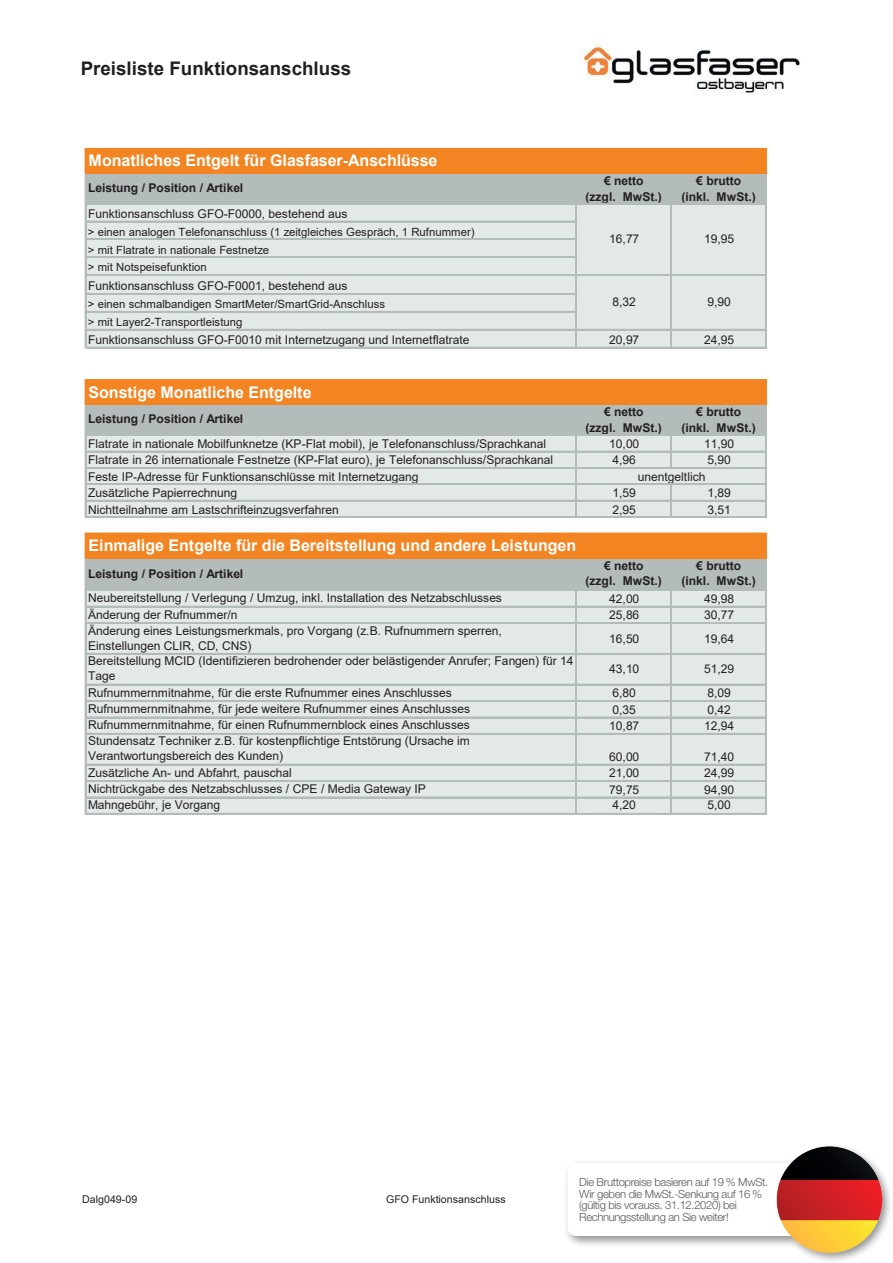
<style>
.page{position:relative;width:893px;height:1263px;background:#fff}
.page>*{position:absolute;margin:0;border:0;box-sizing:border-box;transform-origin:0 0}
.t1{font:700 18.75px "Arial";color:#231f20}
.t2{font:700 16.05px "Arial";letter-spacing:-.005em;color:#fff}
.t3{font:12px/15.9px "Arial";letter-spacing:-.005em;color:#231f20}
.t4{font:700 12px/15.6px "Arial";color:#231f20;text-align:center}
.t5{font:11.4px/17.9px "Arial";color:#231f20}
.t6{font:300 11.25px/11.7px "Helvetica Neue LT Std";letter-spacing:-.03em;color:#57585a}
.t7{font:10.65px "Arial";color:#231f20}
</style>
<div class="page">
<img style="left:583px;top:42px;width:217px;height:52px">
<div style="left:86px;top:150px;width:680px;height:23px;background:#f38422"></div>
<div style="left:86px;top:173px;width:680px;height:31px;background:#b3bbbb"></div>
<div style="left:86px;top:204px;width:680px;height:144px;background:#e3e8e9"></div>
<div style="left:86px;top:380px;width:680px;height:24px;background:#f38422"></div>
<div style="left:86px;top:404px;width:680px;height:31px;background:#b3bbbb"></div>
<div style="left:86px;top:435px;width:680px;height:82px;background:#e3e8e9"></div>
<div style="left:86px;top:533px;width:680px;height:25px;background:#f38422"></div>
<div style="left:86px;top:557px;width:680px;height:33px;background:#b3bbbb"></div>
<div style="left:86px;top:590px;width:680px;height:224px;background:#e3e8e9"></div>
<svg style="left:85px;top:148px;width:1px;height:26px"></svg>
<hr style="left:765px;top:150px;width:2px;height:24px;background:#f38422">
<hr style="left:85px;top:174px;width:1px;height:174px;background:#b3bbbb">
<hr style="left:765px;top:174px;width:2px;height:174px;background:#b3bbbb">
<svg style="left:85px;top:380px;width:1px;height:25px"></svg>
<hr style="left:575px;top:174px;width:1px;height:174px;background:#b3bbbb">
<hr style="left:576px;top:174px;width:1px;height:174px;background:#b3bbbb">
<hr style="left:670px;top:174px;width:2px;height:174px;background:#b3bbbb">
<hr style="left:765px;top:381px;width:2px;height:24px;background:#f38422">
<hr style="left:670px;top:405px;width:2px;height:64px;background:#b3bbbb">
<hr style="left:85px;top:405px;width:1px;height:113px;background:#b3bbbb">
<hr style="left:765px;top:405px;width:2px;height:113px;background:#b3bbbb">
<svg style="left:85px;top:533px;width:1px;height:25px"></svg>
<hr style="left:575px;top:405px;width:1px;height:113px;background:#b3bbbb">
<hr style="left:576px;top:405px;width:1px;height:113px;background:#b3bbbb">
<hr style="left:670px;top:485px;width:2px;height:33px;background:#b3bbbb">
<hr style="left:765px;top:534px;width:2px;height:24px;background:#f38422">
<hr style="left:85px;top:558px;width:1px;height:256px;background:#b3bbbb">
<hr style="left:765px;top:558px;width:2px;height:256px;background:#b3bbbb">
<hr style="left:575px;top:558px;width:1px;height:256px;background:#b3bbbb">
<hr style="left:576px;top:558px;width:1px;height:256px;background:#b3bbbb">
<hr style="left:670px;top:558px;width:2px;height:256px;background:#b3bbbb">
<hr style="left:86px;top:148px;width:681px;height:2px;background:#f38422">
<hr style="left:86px;top:172px;width:681px;height:2px;background:#f38422">
<hr style="left:86px;top:221px;width:491px;height:1px;background:#b3bbbb">
<hr style="left:86px;top:239px;width:491px;height:1px;background:#b3bbbb">
<hr style="left:86px;top:256px;width:491px;height:1px;background:#b3bbbb">
<hr style="left:86px;top:257px;width:491px;height:1px;background:#b3bbbb">
<hr style="left:86px;top:274px;width:681px;height:2px;background:#b3bbbb">
<hr style="left:86px;top:293px;width:491px;height:2px;background:#b3bbbb">
<hr style="left:86px;top:311px;width:491px;height:2px;background:#b3bbbb">
<hr style="left:86px;top:329px;width:681px;height:1px;background:#b3bbbb">
<hr style="left:86px;top:347px;width:681px;height:1px;background:#b3bbbb">
<hr style="left:86px;top:380px;width:681px;height:1px;background:#f38422">
<hr style="left:86px;top:404px;width:681px;height:1px;background:#f38422">
<hr style="left:86px;top:435px;width:681px;height:1px;background:#b3bbbb">
<hr style="left:86px;top:451px;width:681px;height:1px;background:#b3bbbb">
<hr style="left:86px;top:467px;width:681px;height:2px;background:#b3bbbb">
<hr style="left:86px;top:484px;width:681px;height:1px;background:#b3bbbb">
<hr style="left:86px;top:500px;width:681px;height:1px;background:#b3bbbb">
<hr style="left:86px;top:516px;width:681px;height:1px;background:#b3bbbb">
<hr style="left:86px;top:517px;width:681px;height:1px;background:#b3bbbb">
<hr style="left:86px;top:533px;width:681px;height:1px;background:#f38422">
<hr style="left:86px;top:557px;width:681px;height:1px;background:#f38422">
<hr style="left:86px;top:590px;width:681px;height:1px;background:#b3bbbb">
<hr style="left:86px;top:606px;width:681px;height:1px;background:#b3bbbb">
<hr style="left:86px;top:622px;width:681px;height:2px;background:#b3bbbb">
<hr style="left:86px;top:653px;width:681px;height:1px;background:#b3bbbb">
<hr style="left:86px;top:684px;width:681px;height:1px;background:#b3bbbb">
<hr style="left:86px;top:700px;width:681px;height:2px;background:#b3bbbb">
<hr style="left:86px;top:717px;width:681px;height:1px;background:#b3bbbb">
<hr style="left:86px;top:733px;width:681px;height:1px;background:#b3bbbb">
<hr style="left:86px;top:764px;width:681px;height:1px;background:#b3bbbb">
<hr style="left:86px;top:780px;width:681px;height:2px;background:#b3bbbb">
<hr style="left:86px;top:797px;width:681px;height:1px;background:#b3bbbb">
<hr style="left:86px;top:813px;width:681px;height:1px;background:#b3bbbb">
<div style="left:564px;top:1143px;width:329px;height:120px;background:#231f20;opacity:.5"></div>
<div style="left:568px;top:1163px;width:233px;height:73px;background:#fff;border-radius:9px"></div>
<img style="left:775px;top:1146px;width:107px;height:106px">
<h1 class="t1" style="left:81px;top:55px;width:272px">Preisliste Funktionsanschluss</h1>
<h2 class="t2" style="left:89px;top:149px;width:350px">Monatliches Entgelt für Glasfaser-Anschlüsse</h2>
<p class="t4" style="left:88px;top:180px;width:157px">Leistung / Position / Artikel</p>
<p class="t3" style="left:88px;top:206px;width:261px">Funktionsanschluss GFO-F0000, bestehend aus</p>
<p class="t5" style="left:88px;top:223px;width:388px">&gt; einen analogen Telefonanschluss (1 zeitgleiches Gespräch, 1 Rufnummer) &gt; mit Flatrate in nationale Festnetze<br>&gt; mit Notspeisefunktion</p>
<p class="t3" style="left:88px;top:278px;width:261px">Funktionsanschluss GFO-F0001, bestehend aus</p>
<p class="t5" style="left:88px;top:295px;width:299px">&gt; einen schmalbandigen SmartMeter/SmartGrid-Anschluss &gt; mit Layer2-Transportleistung</p>
<p class="t3" style="left:88px;top:332px;width:383px">Funktionsanschluss GFO-F0010 mit Internetzugang und Internetflatrate</p>
<h2 class="t2" style="left:89px;top:381px;width:225px">Sonstige Monatliche Entgelte</h2>
<p class="t4" style="left:585px;top:173px;width:78px">€ netto<br>(zzgl. MwSt.)</p>
<p class="t4" style="left:681px;top:173px;width:76px">€ brutto (inkl. MwSt.)</p>
<p class="t3" style="left:609px;top:231px;width:32px">16,77</p>
<p class="t3" style="left:704px;top:231px;width:32px">19,95</p>
<p class="t3" style="left:612px;top:294px;width:25px">8,32</p>
<p class="t3" style="left:707px;top:294px;width:25px">9,90</p>
<p class="t3" style="left:609px;top:332px;width:32px">20,97</p>
<p class="t3" style="left:704px;top:332px;width:32px">24,95</p>
<p class="t4" style="left:585px;top:404px;width:78px">€ netto<br>(zzgl. MwSt.)</p>
<p class="t4" style="left:681px;top:404px;width:76px">€ brutto (inkl. MwSt.)</p>
<p class="t3" style="left:609px;top:435px;width:32px">10,00</p>
<p class="t3" style="left:704px;top:435px;width:32px">11,90</p>
<p class="t3" style="left:612px;top:452px;width:25px">4,96</p>
<p class="t3" style="left:707px;top:452px;width:25px">5,90</p>
<p class="t3" style="left:612px;top:485px;width:25px">1,59</p>
<p class="t3" style="left:707px;top:485px;width:25px">1,89</p>
<p class="t3" style="left:612px;top:501px;width:25px">2,95</p>
<p class="t3" style="left:707px;top:501px;width:25px">3,51</p>
<p class="t4" style="left:88px;top:411px;width:157px">Leistung / Position / Artikel</p>
<p class="t3" style="left:88px;top:436px;width:459px">Flatrate in nationale Mobilfunknetze (KP-Flat mobil), je Telefonanschluss/Sprachkanal</p>
<p class="t3" style="left:88px;top:452px;width:467px">Flatrate in 26 internationale Festnetze (KP-Flat euro), je Telefonanschluss/Sprachkanal</p>
<p class="t3" style="left:88px;top:468px;width:332px">Feste IP-Adresse für Funktionsanschlüsse mit Internetzugang</p>
<p class="t3" style="left:638px;top:468px;width:69px">unentgeltlich</p>
<p class="t3" style="left:88px;top:485px;width:252px;line-height:16.4px">Zusätzliche Papierrechnung<br>Nichtteilnahme am Lastschrifteinzugsverfahren</p>
<h2 class="t2" style="left:89px;top:534px;width:489px">Einmalige Entgelte für die Bereitstellung und andere Leistungen</h2>
<p class="t4" style="left:88px;top:566px;width:157px">Leistung / Position / Artikel</p>
<p class="t4" style="left:585px;top:558px;width:78px">€ netto<br>(zzgl. MwSt.)</p>
<p class="t4" style="left:681px;top:558px;width:76px">€ brutto (inkl. MwSt.)</p>
<p class="t3" style="left:88px;top:590px;width:415px">Neubereitstellung / Verlegung / Umzug, inkl. Installation des Netzabschlusses Änderung der Rufnummer/n<br>Änderung eines Leistungsmerkmals, pro Vorgang (z.B. Rufnummern sperren, Einstellungen CLIR, CD, CNS)</p>
<p class="t3" style="left:609px;top:591px;width:32px">42,00</p>
<p class="t3" style="left:704px;top:591px;width:32px">49,98</p>
<p class="t3" style="left:609px;top:607px;width:32px">25,86</p>
<p class="t3" style="left:704px;top:607px;width:32px">30,77</p>
<p class="t3" style="left:609px;top:630px;width:32px">16,50</p>
<p class="t3" style="left:704px;top:630px;width:32px">19,64</p>
<p class="t3" style="left:609px;top:661px;width:32px">43,10</p>
<p class="t3" style="left:704px;top:661px;width:32px">51,29</p>
<p class="t3" style="left:612px;top:685px;width:25px">6,80</p>
<p class="t3" style="left:707px;top:685px;width:25px">8,09</p>
<p class="t3" style="left:612px;top:701px;width:25px">0,35</p>
<p class="t3" style="left:707px;top:701px;width:25px">0,42</p>
<p class="t3" style="left:609px;top:718px;width:32px">10,87</p>
<p class="t3" style="left:704px;top:718px;width:32px">12,94</p>
<p class="t3" style="left:609px;top:749px;width:32px">60,00</p>
<p class="t3" style="left:704px;top:749px;width:32px">71,40</p>
<p class="t3" style="left:609px;top:765px;width:32px">21,00</p>
<p class="t3" style="left:704px;top:765px;width:32px">24,99</p>
<p class="t3" style="left:609px;top:781px;width:32px">79,75</p>
<p class="t3" style="left:704px;top:781px;width:32px">94,90</p>
<p class="t3" style="left:612px;top:797px;width:25px">4,20</p>
<p class="t3" style="left:707px;top:797px;width:25px">5,00</p>
<p class="t3" style="left:88px;top:653px;width:487px">Bereitstellung MCID (Identifizieren bedrohender oder belästigender Anrufer; Fangen) für 14<br>Tage<br>Rufnummernmitnahme, für die erste Rufnummer eines Anschlusses Rufnummernmitnahme, für jede weitere Rufnummer eines Anschlusses Rufnummernmitnahme, für einen Rufnummernblock eines Anschlusses<br>Stundensatz Techniker z.B. für kostenpflichtige Entstörung (Ursache im Verantwortungsbereich des Kunden)<br>Zusätzliche An- und Abfahrt, pauschal</p>
<p class="t3" style="left:88px;top:780px;width:339px;line-height:16.4px">Nichtrückgabe des Netzabschlusses / CPE / Media Gateway IP<br>Mahngebühr, je Vorgang</p>
<p class="t6" style="left:579px;top:1176px;width:190px">Die Bruttopreise basieren auf 19 % MwSt.<br>Wir geben die MwSt.-Senkung auf 16 % (gültig bis vorauss. 31.12.2020) bei Rechnungsstellung an Sie weiter!</p>
<p class="t7" style="left:82px;top:1192px;width:57px">Dalg049-09</p>
<p class="t7" style="left:386px;top:1192px;width:121px">GFO Funktionsanschluss</p>
<p class="t7" style="left:715px;top:1192px;width:98px">gültig ab:01.04.2019</p>
</div>
